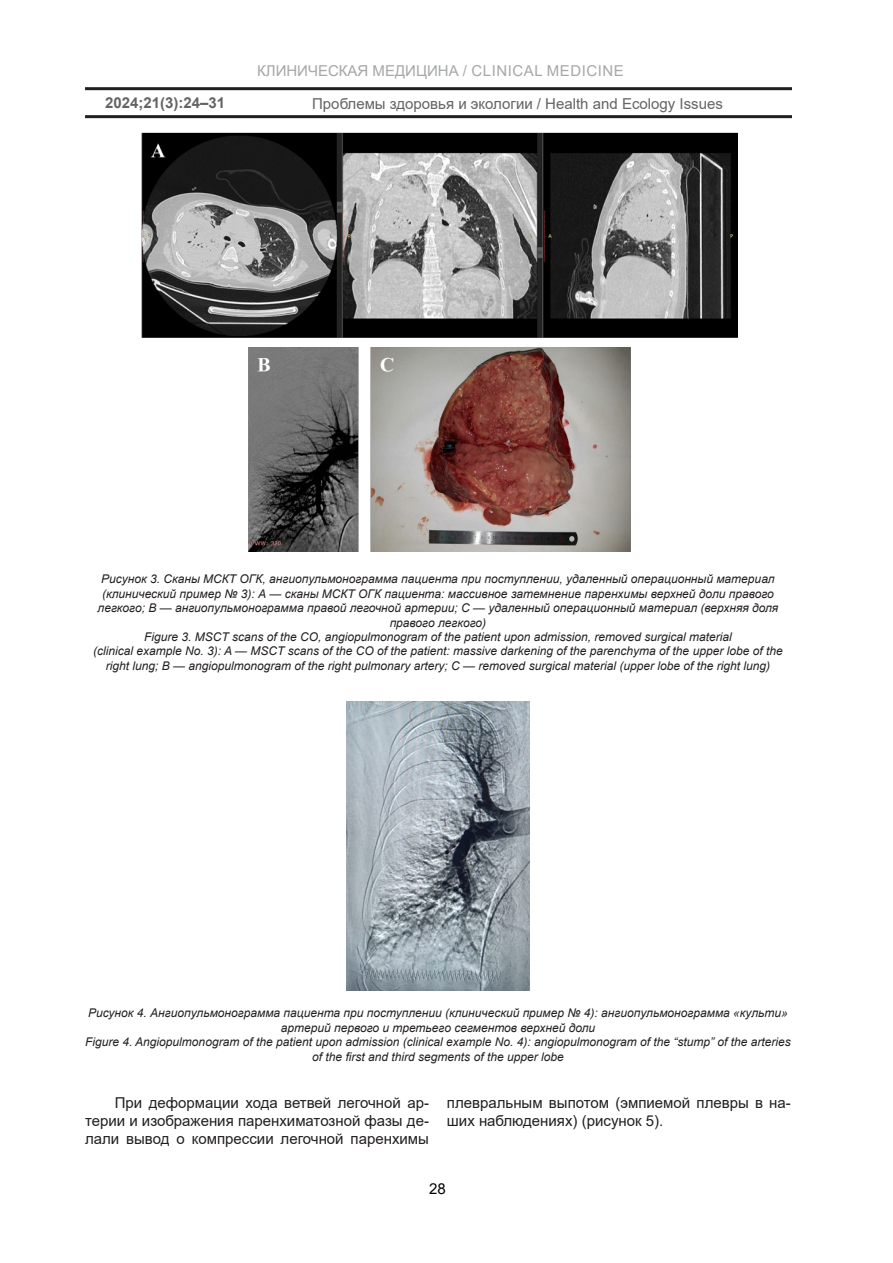
<style>
.page{position:relative;width:893px;height:1263px;background:#fff}
.page>*{position:absolute;margin:0;border:0;box-sizing:border-box;transform-origin:0 0}
.Текст{font:15px/18px "Arial";color:#231f20;text-align:justify}
.t1{font:15px "Arial";color:#808285}
.t2{font:700 15px "Arial";color:#231f20}
.t3{font:15px "Arial";color:#000}
.Рисунок{font:italic 12px/14.4px "Arial";color:#231f20;text-align:center}
</style>
<div class="page">
<hr style="left:85px;top:115px;width:707px;height:3px;background:#231f20">
<hr style="left:85px;top:87px;width:707px;height:3px;background:#231f20">
<img style="left:141px;top:132px;width:597px;height:420px">
<img style="left:347px;top:702px;width:182px;height:288px">
<p class="t1" style="left:257px;top:60px;width:368px">КЛИНИЧЕСКАЯ МЕДИЦИНА / CLINICAL MEDICINE</p>
<p class="t2" style="left:105px;top:93px;width:122px">2024;21(3):24–31</p>
<p class="Текст" style="left:312px;top:94px;width:412px">Проблемы здоровья и экологии / Health and Ecology Issues</p>
<p class="Рисунок" style="left:98px;top:572px;width:682px">Рисунок 3. Сканы МСКТ ОГК, ангиопульмонограмма пациента при поступлении, удаленный операционный материал (клинический пример № 3): А — сканы МСКТ ОГК пациента: массивное затемнение паренхимы верхней доли правого легкого; В — ангиопульмонограмма правой легочной артерии; С — удаленный операционный материал (верхняя доля правого легкого)</p>
<p class="Рисунок" style="left:93px;top:630px;width:691px">Figure 3. MSCT scans of the CO, angiopulmonogram of the patient upon admission, removed surgical material<br>(clinical example No. 3): A — MSCT scans of the CO of the patient: massive darkening of the parenchyma of the upper lobe of the right lung; B — angiopulmonogram of the right pulmonary artery; C — removed surgical material (upper lobe of the right lung)</p>
<p class="Рисунок" style="left:88px;top:1006px;width:701px">Рисунок 4. Ангиопульмонограмма пациента при поступлении (клинический пример № 4): ангиопульмонограмма «культи» артерий первого и третьего сегментов верхней доли</p>
<p class="Рисунок" style="left:85px;top:1035px;width:707px">Figure 4. Angiopulmonogram of the patient upon admission (clinical example No. 4): angiopulmonogram of the “stump” of the arteries of the first and third segments of the upper lobe</p>
<p class="Текст" style="left:85px;top:1094px;width:345px;text-indent:30px">При деформации хода ветвей легочной ар&shy;терии и изображения паренхиматозной фазы де&shy;лали вывод о компрессии легочной паренхимы</p>
<p class="Текст" style="left:447px;top:1094px;width:345px">плевральным выпотом (эмпиемой плевры в на&shy;ших наблюдениях) (рисунок 5).</p>
<p class="t3" style="left:429px;top:1178px;width:18px">28</p>
</div>
